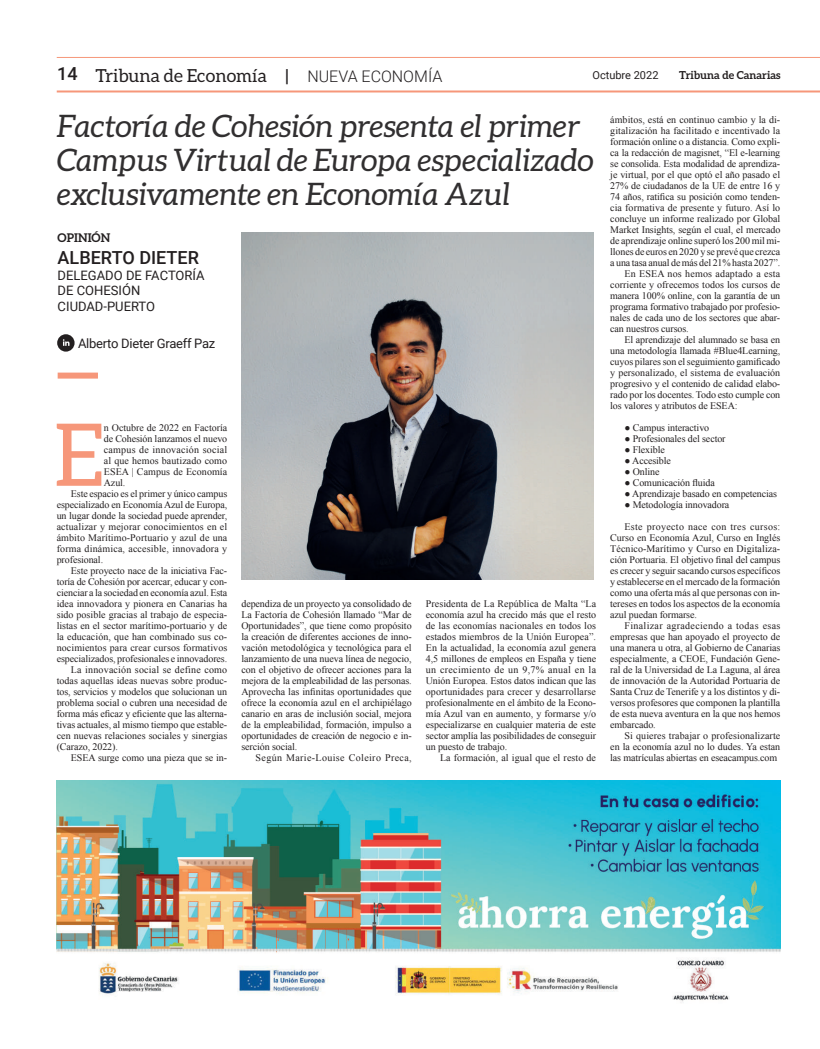
<style>
.page{position:relative;width:820px;height:1049px;background:#fff}
.page>*{position:absolute;margin:0;border:0;box-sizing:border-box;transform-origin:0 0}
.t1{font:86.7px "Aleo";color:#f6977a}
.t2{font:italic 31px/34px "Aleo";color:#312f30}
.t3{font:18px "Aleo";color:#231f20}
.t4{font:500 18px "Roboto";color:#231f20}
.t5{font:300 16px "Roboto";color:#231f20}
.t6{font:13px/15.6px "Roboto";color:#231f20}
.t7{font:13px "Roboto";letter-spacing:-.02em;color:#231f20}
.t8{font:700 12px "Aleo";color:#231f20}
.t9{font:700 11px "Aleo";color:#231f20}
.t10{font:11px "Roboto";color:#231f20}
.t11{font:10px/11px "Times New Roman";letter-spacing:-.01em;color:#231f20;text-align:justify}
.t12{font:10px "Times New Roman";letter-spacing:.01em;color:#231f20}
.t13{font:10px "Times New Roman";letter-spacing:.015em;color:#231f20}
.t14{font:10px "Times New Roman";letter-spacing:.02em;color:#231f20}
.t15{font:10px "Times New Roman";letter-spacing:.035em;color:#231f20}
.t16{font:10px "Times New Roman";letter-spacing:.025em;color:#231f20}
.s1{font-family:"Roboto";font-weight:500}
.s2{font-weight:500;font-size:18px}
</style>
<div class="page">
<hr style="left:57px;top:90px;width:762px;height:2px;background:#f6977a">
<hr style="left:57px;top:57px;width:762px;height:1px;background:#f6977a">
<svg style="left:57px;top:334px;width:18px;height:18px"></svg>
<div style="left:58px;top:373px;width:40px;height:6px;background:#f6977a"></div>
<img style="left:241px;top:233px;width:352px;height:346px">
<img style="left:57px;top:780px;width:723px;height:223px">
<h3 class="t3" style="left:57px;top:65px;width:211px"><span class="s1">14</span> Tribuna de Economía</h3>
<p class="t10" style="left:592px;top:68px;width:68px">Octubre 2022</p>
<p class="t9" style="left:678px;top:69px;width:103px">Tribuna de Canarias</p>
<h3 class="t5" style="left:285px;top:65px;width:159px"><span class="s2">|</span> NUEVA ECONOMÍA</h3>
<h2 class="t2" style="left:57px;top:109px;width:538px">Factoría de Cohesión presenta el primer<br>Campus Virtual de Europa especializado exclusivamente en Economía Azul</h2>
<p class="t8" style="left:58px;top:231px;width:54px">OPINIÓN</p>
<h3 class="t4" style="left:58px;top:245px;width:143px">ALBERTO DIETER</h3>
<h3 class="t6" style="left:58px;top:267px;width:148px">DELEGADO DE FACTORÍA<br>DE COHESIÓN<br>CIUDAD-PUERTO</h3>
<h3 class="t7" style="left:78px;top:334px;width:139px">Alberto Dieter Graeff Paz</h3>
<h1 class="t1" style="left:54px;top:406px;width:52px">E</h1>
<p class="t11" style="left:104px;top:422px;width:125px">n Octubre de 2022 en Factoría</p>
<p class="t11" style="left:104px;top:433px;width:125px">de Cohesión lanzamos el nuevo</p>
<p class="t16" style="left:104px;top:443px;width:125px">campus de innovación social</p>
<p class="t12" style="left:104px;top:454px;width:125px">al que hemos bautizado como</p>
<p class="t12" style="left:104px;top:465px;width:125px">ESEA | Campus de Economía</p>
<p class="t11" style="left:104px;top:477px;width:23px">Azul.</p>
<p class="t11" style="left:71px;top:488px;width:158px">Este espacio es el primer y único campus</p>
<p class="t11" style="left:57px;top:499px;width:172px">especializado en Economía Azul de Europa,</p>
<p class="t11" style="left:57px;top:510px;width:172px">un lugar donde la sociedad puede aprender,</p>
<p class="t13" style="left:57px;top:520px;width:172px">actualizar y mejorar conocimientos en el</p>
<p class="t12" style="left:57px;top:531px;width:172px">ámbito Marítimo-Portuario y azul de una</p>
<p class="t13" style="left:57px;top:542px;width:172px">forma dinámica, accesible, innovadora y</p>
<p class="t11" style="left:57px;top:554px;width:48px">profesional.</p>
<p class="t11" style="left:71px;top:565px;width:158px">Este proyecto nace de la iniciativa Fac-</p>
<p class="t11" style="left:57px;top:576px;width:172px">toría de Cohesión por acercar, educar y con-</p>
<p class="t11" style="left:57px;top:587px;width:172px">cienciar a la sociedad en economía azul. Esta</p>
<p class="t11" style="left:57px;top:598px;width:172px">idea innovadora y pionera en Canarias ha</p>
<p class="t11" style="left:57px;top:609px;width:172px">sido posible gracias al trabajo de especia-</p>
<p class="t11" style="left:57px;top:620px;width:172px">listas en el sector marítimo-portuario y de</p>
<p class="t12" style="left:57px;top:630px;width:172px">la educación, que han combinado sus co-</p>
<p class="t12" style="left:57px;top:641px;width:172px">nocimientos para crear cursos formativos</p>
<p class="t11" style="left:57px;top:653px;width:172px">especializados, profesionales e innovadores.</p>
<p class="t14" style="left:71px;top:663px;width:158px">La innovación social se define como</p>
<p class="t11" style="left:57px;top:675px;width:172px">todas aquellas ideas nuevas sobre produc-</p>
<p class="t11" style="left:57px;top:686px;width:172px">tos, servicios y modelos que solucionan un</p>
<p class="t11" style="left:57px;top:697px;width:172px">problema social o cubren una necesidad de</p>
<p class="t11" style="left:57px;top:708px;width:172px">forma más eficaz y eficiente que las alterna-</p>
<p class="t11" style="left:57px;top:719px;width:172px">tivas actuales, al mismo tiempo que estable-</p>
<p class="t11" style="left:57px;top:730px;width:172px">cen nuevas relaciones sociales y sinergias</p>
<p class="t11" style="left:57px;top:741px;width:63px">(Carazo, 2022).</p>
<p class="t11" style="left:71px;top:752px;width:158px">ESEA surge como una pieza que se in-</p>
<p class="t11" style="left:241px;top:598px;width:172px">dependiza de un proyecto ya consolidado de La Factoría de Cohesión llamado “Mar de Oportunidades”, que tiene como propósito la creación de diferentes acciones de inno&shy;vación metodológica y tecnológica para el lanzamiento de una nueva línea de negocio, con el objetivo de ofrecer acciones para la mejora de la empleabilidad de las personas.<br>Aprovecha las infinitas oportunidades que ofrece la economía azul en el archipiélago canario en aras de inclusión social, mejora de la empleabilidad, formación, impulso a oportunidades de creación de negocio e in&shy;serción social.</p>
<p class="t15" style="left:255px;top:751px;width:157px">Según Marie-Louise Coleiro Preca,</p>
<p class="t11" style="left:425px;top:598px;width:172px">Presidenta de La República de Malta “La economía azul ha crecido más que el resto de las economías nacionales en todos los estados miembros de la Unión Europea”.<br>En la actualidad, la economía azul genera 4,5 millones de empleos en España y tiene un crecimiento de un 9,7% anual en la Unión Europea. Estos datos indican que las oportunidades para crecer y desarrollarse profesionalmente en el ámbito de la Econo&shy;mía Azul van en aumento, y formarse y/o especializarse en cualquier materia de este sector amplía las posibilidades de conseguir un puesto de trabajo.</p>
<p class="t12" style="left:440px;top:751px;width:157px">La formación, al igual que el resto de</p>
<p class="t11" style="left:610px;top:114px;width:171px">ámbitos, está en continuo cambio y la di-</p>
<p class="t11" style="left:610px;top:125px;width:171px">gitalización ha facilitado e incentivado la</p>
<p class="t11" style="left:610px;top:136px;width:171px">formación online o a distancia. Como expli-</p>
<p class="t11" style="left:610px;top:147px;width:171px">ca la redacción de magisnet, “El e-learning</p>
<p class="t11" style="left:610px;top:158px;width:171px">se consolida. Esta modalidad de aprendiza-</p>
<p class="t11" style="left:610px;top:169px;width:171px">je virtual, por el que optó el año pasado el</p>
<p class="t11" style="left:610px;top:180px;width:171px">27% de ciudadanos de la UE de entre 16 y</p>
<p class="t11" style="left:610px;top:191px;width:171px">74 años, ratifica su posición como tenden-</p>
<p class="t11" style="left:610px;top:202px;width:171px">cia formativa de presente y futuro. Así lo</p>
<p class="t11" style="left:610px;top:213px;width:171px">concluye un informe realizado por Global</p>
<p class="t11" style="left:610px;top:224px;width:171px">Market Insights, según el cual, el mercado</p>
<p class="t11" style="left:610px;top:235px;width:171px">de aprendizaje online superó los 200 mil mi-</p>
<p class="t11" style="left:610px;top:246px;width:171px">llones de euros en 2020 y se prevé que crezca</p>
<p class="t11" style="left:610px;top:257px;width:171px">a una tasa anual de más del 21% hasta 2027”.</p>
<p class="t14" style="left:624px;top:267px;width:157px">En ESEA nos hemos adaptado a esta</p>
<p class="t11" style="left:610px;top:279px;width:171px">corriente y ofrecemos todos los cursos de</p>
<p class="t11" style="left:610px;top:290px;width:171px">manera 100% online, con la garantía de un</p>
<p class="t11" style="left:610px;top:301px;width:171px">programa formativo trabajado por profesio-</p>
<p class="t11" style="left:610px;top:312px;width:171px">nales de cada uno de los sectores que abar-</p>
<p class="t11" style="left:610px;top:323px;width:80px">can nuestros cursos.</p>
<p class="t11" style="left:624px;top:334px;width:157px">El aprendizaje del alumnado se basa en</p>
<p class="t11" style="left:610px;top:345px;width:171px">una metodología llamada #Blue4Learning,</p>
<p class="t11" style="left:610px;top:356px;width:171px">cuyos pilares son el seguimiento gamificado</p>
<p class="t11" style="left:610px;top:367px;width:171px">y personalizado, el sistema de evaluación</p>
<p class="t11" style="left:610px;top:378px;width:171px">progresivo y el contenido de calidad elabo-</p>
<p class="t11" style="left:610px;top:389px;width:171px">rado por los docentes. Todo esto cumple con</p>
<p class="t11" style="left:610px;top:400px;width:129px">los valores y atributos de ESEA:</p>
<p class="t11" style="left:624px;top:422px;width:86px">● Campus interactivo</p>
<p class="t11" style="left:624px;top:433px;width:103px">● Profesionales del sector</p>
<p class="t11" style="left:624px;top:444px;width:42px">● Flexible</p>
<p class="t11" style="left:624px;top:455px;width:48px">● Accesible</p>
<p class="t11" style="left:624px;top:466px;width:37px">● Online</p>
<p class="t11" style="left:624px;top:477px;width:92px">● Comunicación fluida</p>
<p class="t11" style="left:624px;top:488px;width:154px">● Aprendizaje basado en competencias</p>
<p class="t11" style="left:624px;top:499px;width:106px">● Metodología innovadora</p>
<p class="t11" style="left:610px;top:521px;width:171px;text-indent:14px">Este proyecto nace con tres cursos:<br>Curso en Economía Azul, Curso en Inglés Técnico-Marítimo y Curso en Digitaliza&shy;ción Portuaria. El objetivo final del campus es crecer y seguir sacando cursos específicos y establecerse en el mercado de la formación como una oferta más al que personas con in&shy;tereses en todos los aspectos de la economía azul puedan formarse.</p>
<p class="t11" style="left:610px;top:620px;width:171px;text-indent:14px">Finalizar agradeciendo a todas esas empresas que han apoyado el proyecto de una manera u otra, al Gobierno de Canarias especialmente, a CEOE, Fundación Gene&shy;ral de la Universidad de La Laguna, al área de innovación de la Autoridad Portuaria de Santa Cruz de Tenerife y a los distintos y di&shy;versos profesores que componen la plantilla de esta nueva aventura en la que nos hemos embarcado.</p>
<p class="t11" style="left:610px;top:730px;width:171px;text-indent:14px">Si quieres trabajar o profesionalizarte en la economía azul no lo dudes. Ya estan las matrículas abiertas en eseacampus.com</p>
</div>
